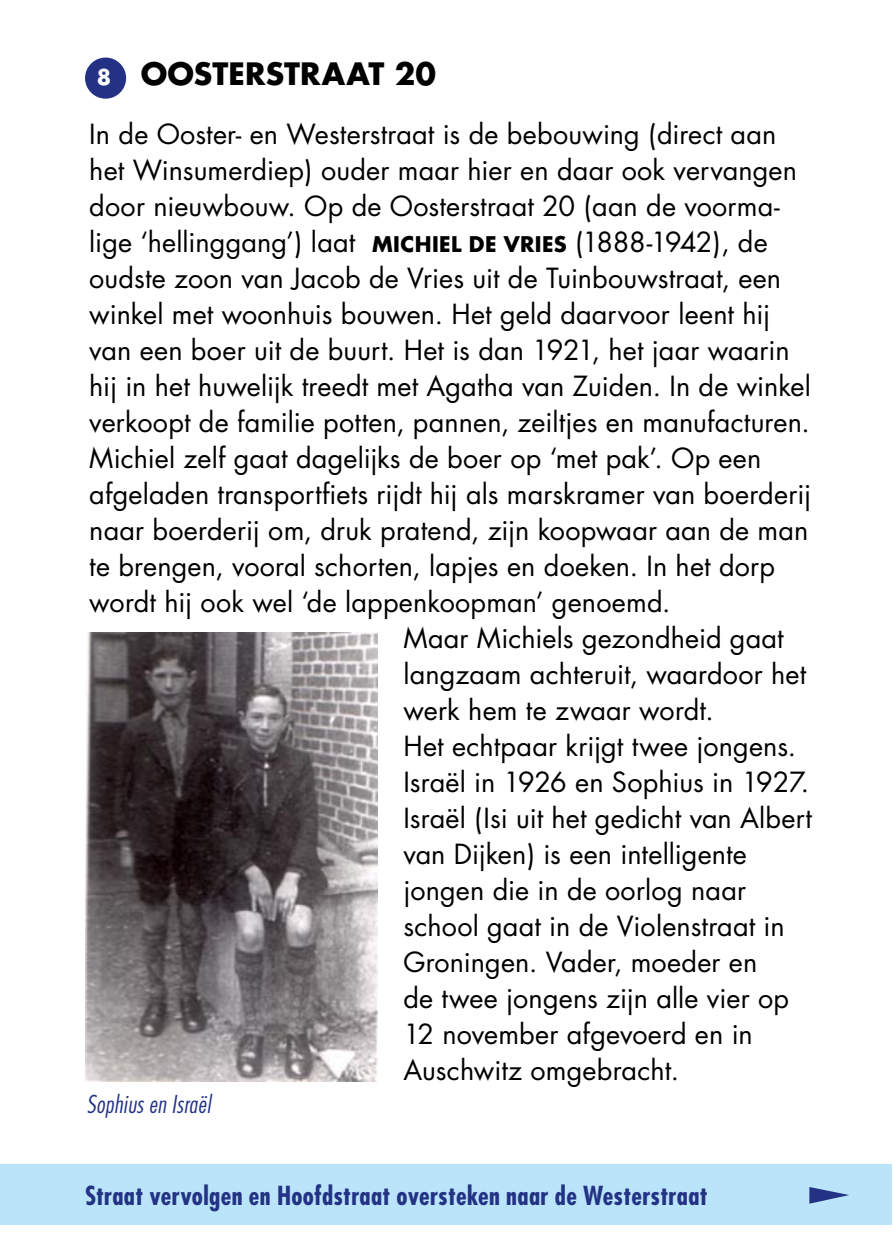
<style>
.page{position:relative;width:893px;height:1259px;background:#fff}
.page>*{position:absolute;margin:0;border:0;box-sizing:border-box;transform-origin:0 0}
.t1{font:700 30px "Futura";letter-spacing:.005em;color:#000}
.t2{font:27px "Futura";letter-spacing:.005em;color:#000}
.t3{font:700 condensed 25.5px "Futura";letter-spacing:.01em;color:#243285}
.t4{font:italic 300 condensed 24px "Futura";letter-spacing:.025em;color:#243285}
.t5{font:700 21px "Futura";color:#fff}
.s1{font-weight:700;font-size:21px}
</style>
<div class="page">
<div style="left:0;top:1164px;width:891px;height:61px;background:#bae4f9"></div>
<svg style="left:809px;top:1187px;width:40px;height:16px"></svg>
<img style="left:85px;top:632px;width:293px;height:449px">
<div style="left:85px;top:58px;width:41px;height:41px;background:#243285;border-radius:50%"></div>
<p class="t1" style="left:141px;top:54px;width:297px">OOSTERSTRAAT 20</p>
<p class="t2" style="left:89px;top:117px;width:688px">In de Ooster- en Westerstraat is de bebouwing (direct aan</p>
<p class="t2" style="left:89px;top:153px;width:709px">het Winsumerdiep) ouder maar hier en daar ook vervangen</p>
<p class="t2" style="left:89px;top:189px;width:692px">door nieuwbouw. Op de Oosterstraat 20 (aan de voorma-</p>
<p class="t2" style="left:89px;top:225px;width:680px">lige ‘hellinggang’) laat <span class="s1">MICHIEL DE VRIES</span> (1888-1942), de</p>
<p class="t2" style="left:89px;top:261px;width:693px">oudste zoon van Jacob de Vries uit de Tuinbouwstraat, een</p>
<p class="t2" style="left:89px;top:297px;width:682px">winkel met woonhuis bouwen. Het geld daarvoor leent hij</p>
<p class="t2" style="left:89px;top:333px;width:702px">van een boer uit de buurt. Het is dan 1921, het jaar waarin</p>
<p class="t2" style="left:89px;top:369px;width:723px">hij in het huwelijk treedt met Agatha van Zuiden. In de winkel</p>
<p class="t2" style="left:89px;top:405px;width:722px">verkoopt de familie potten, pannen, zeiltjes en manufacturen.</p>
<p class="t2" style="left:89px;top:441px;width:674px">Michiel zelf gaat dagelijks de boer op ‘met pak’. Op een</p>
<p class="t2" style="left:89px;top:477px;width:723px">afgeladen transportfiets rijdt hij als marskramer van boerderij</p>
<p class="t2" style="left:89px;top:513px;width:720px">naar boerderij om, druk pratend, zijn koopwaar aan de man</p>
<p class="t2" style="left:89px;top:549px;width:687px">te brengen, vooral schorten, lapjes en doeken. In het dorp</p>
<p class="t2" style="left:89px;top:585px;width:583px">wordt hij ook wel ‘de lappenkoopman’ genoemd.</p>
<p class="t2" style="left:403px;top:621px;width:382px">Maar Michiels gezondheid gaat</p>
<p class="t2" style="left:403px;top:657px;width:404px">langzaam achteruit, waardoor het</p>
<p class="t2" style="left:403px;top:693px;width:312px">werk hem te zwaar wordt.</p>
<p class="t2" style="left:403px;top:729px;width:394px">Het echtpaar krijgt twee jongens.</p>
<p class="t2" style="left:403px;top:765px;width:407px">Israël in 1926 en Sophius in 1927.</p>
<p class="t2" style="left:403px;top:801px;width:410px">Israël (Isi uit het gedicht van Albert</p>
<p class="t2" style="left:403px;top:837px;width:345px">van Dijken) is een intelligente</p>
<p class="t2" style="left:403px;top:873px;width:344px">jongen die in de oorlog naar</p>
<p class="t2" style="left:403px;top:909px;width:383px">school gaat in de Violenstraat in</p>
<p class="t2" style="left:403px;top:945px;width:356px">Groningen. Vader, moeder en</p>
<p class="t2" style="left:403px;top:981px;width:387px">de twee jongens zijn alle vier op</p>
<p class="t2" style="left:403px;top:1017px;width:351px">12 november afgevoerd en in</p>
<p class="t2" style="left:403px;top:1053px;width:277px">Auschwitz omgebracht.</p>
<p class="t5" style="left:97px;top:63px;width:16px">8</p>
<p class="t4" style="left:86px;top:1090px;width:125px">Sophius en Israël</p>
<p class="t3" style="left:85px;top:1179px;width:624px">Straat vervolgen en Hoofdstraat oversteken naar de Westerstraat</p>
</div>
